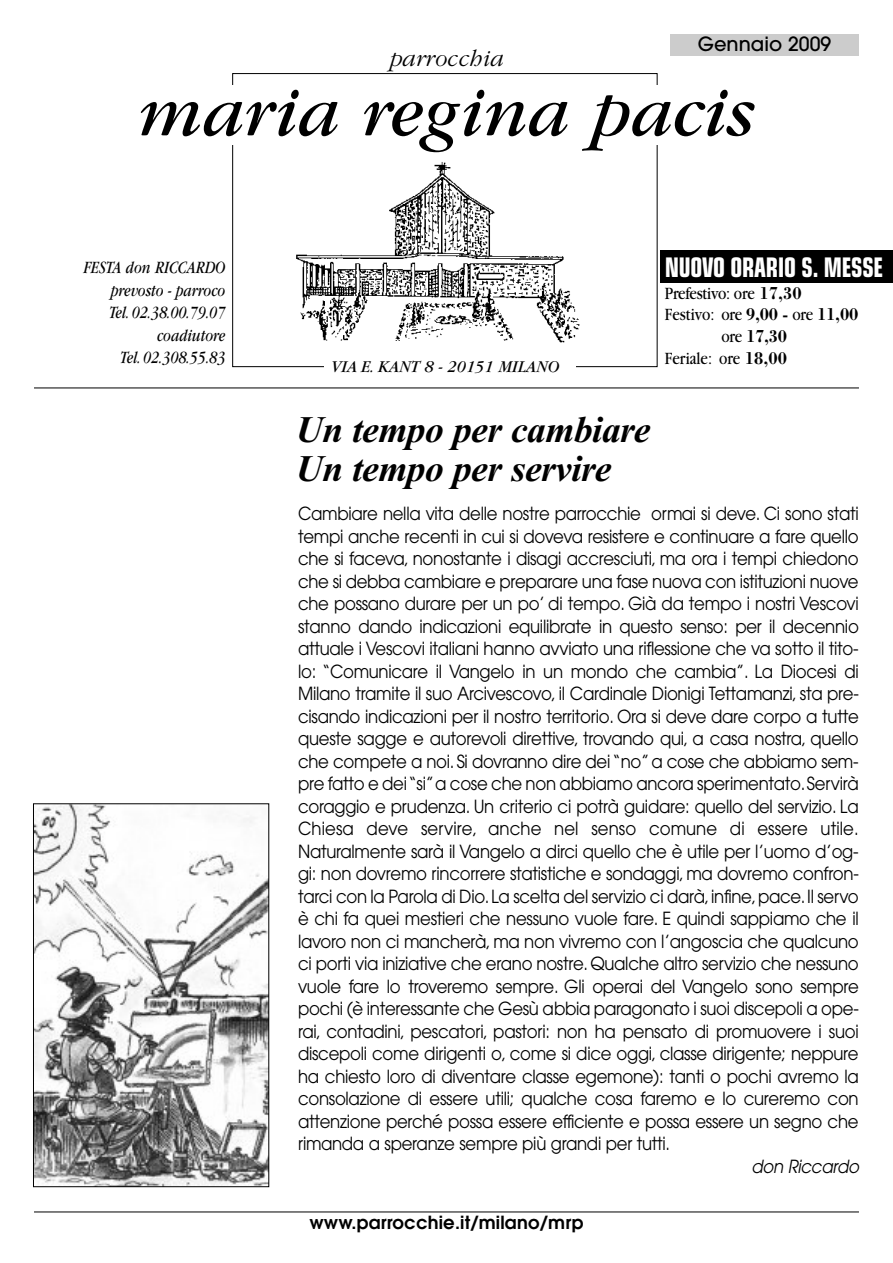
<style>
.page{position:relative;width:893px;height:1263px;background:#fff}
.page>*{position:absolute;margin:0;border:0;box-sizing:border-box;transform-origin:0 0}
.t1{font:italic 72.6px "Garamond";color:#000}
.t2{font:italic 700 37.5px/39px "Times New Roman";letter-spacing:-.015em;color:#000}
.t3{font:700 condensed 27px "Eurostile";letter-spacing:-.015em;color:#fff;scale:.85 1}
.t4{font:italic 300 24px "Garamond";color:#000}
.t5{font:500 19.5px "Avant Garde";color:#000}
.t6{font:18px/22.5px "Avant Garde";letter-spacing:-.015em;color:#000;text-align:justify;scale:.92 1}
.t7{font:italic 18px/22.5px "Garamond";color:#000;text-align:right;scale:.8 1}
.t8{font:18px/21.8px "Garamond";letter-spacing:-.015em;color:#000;scale:.85 1}
.t9{font:600 18px "Avant Garde";letter-spacing:.01em;color:#000}
.t10{font:italic 18px "Avant Garde";letter-spacing:-.015em;color:#000;scale:.92 1}
.t11{font:700 18px "Bodoni";color:#000;scale:.85 1}
.t12{font:italic 17.25px "Garamond";color:#000;scale:.95 1}
.s1{font-family:"Bodoni";font-weight:700}
.s2{font-family:"Garamond";font-weight:400}
</style>
<div class="page">
<img style="left:296px;top:162px;width:284px;height:181px">
<hr style="left:34px;top:388px;width:825px;height:1px;background:#000">
<div style="left:671px;top:34px;width:188px;height:21px;background:#ccc"></div>
<hr style="left:34px;top:1211px;width:825px;height:1px;background:#000">
<img style="left:35px;top:805px;width:232px;height:380px">
<div style="left:33px;top:803px;width:236px;height:384px;border:1px solid #000"></div>
<div style="left:660px;top:250px;width:233px;height:33px;background:#000"></div>
<h3 class="t4" style="left:389px;top:43px;width:115px">parrocchia</h3>
<p class="t5" style="left:698px;top:37px;width:135px">Gennaio 2009</p>
<h1 class="t1" style="left:138px;top:88px;width:618px">maria regina pacis</h1>
<p class="t7" style="left:83px;top:258px;width:179px">FESTA don RICCARDO prevosto - parroco<br>Tel. 02.38.00.79.07 coadiutore<br>Tel. 02.308.55.83</p>
<p class="t12" style="left:331px;top:361px;width:242px">VIA E. KANT 8 - 20151 MILANO</p>
<h3 class="t3" style="left:665px;top:258px;width:258px">NUOVO ORARIO S. MESSE</h3>
<p class="t8" style="left:665px;top:284px;width:229px">Prefestivo: ore <span class="s1">17,30<br></span>Festivo: ore <span class="s1">9,00 -</span> ore <span class="s1">11,00</span></p>
<p class="t11" style="left:721px;top:325px;width:79px"><span class="s2">ore</span> 17,30</p>
<p class="t8" style="left:665px;top:349px;width:145px">Feriale: ore <span class="s1">18,00</span></p>
<h2 class="t2" style="left:296px;top:414px;width:356px">Un tempo per cambiare<br>Un tempo per servire</h2>
<p class="t6" style="left:298px;top:504px;width:611px">Cambiare nella vita delle nostre parrocchie ormai si deve. Ci sono stati tempi anche recenti in cui si doveva resistere e continuare a fare quello che si faceva, nonostante i disagi accresciuti, ma ora i tempi chiedono che si debba cambiare e preparare una fase nuova con istituzioni nuove che possano durare per un po’ di tempo. Già da tempo i nostri Vescovi stanno dando indicazioni equilibrate in questo senso: per il decennio attuale i Vescovi italiani hanno avviato una riflessione che va sotto il tito&shy;lo: “Comunicare il Vangelo in un mondo che cambia”. La Diocesi di Milano tramite il suo Arcivescovo, il Cardinale Dionigi Tettamanzi, sta pre&shy;cisando indicazioni per il nostro territorio. Ora si deve dare corpo a tutte queste sagge e autorevoli direttive, trovando qui, a casa nostra, quello che compete a noi.Si dovranno dire dei “no”a cose che abbiamo sem&shy;pre fatto e dei “si”a cose che non abbiamo ancora sperimentato.Servirà coraggio e prudenza. Un criterio ci potrà guidare: quello del servizio. La Chiesa deve servire, anche nel senso comune di essere utile.<br>Naturalmente sarà il Vangelo a dirci quello che è utile per l’uomo d’og&shy;gi: non dovremo rincorrere statistiche e sondaggi, ma dovremo confron&shy;tarci con la Parola di Dio.La scelta del servizio ci darà,infine,pace.Il servo è chi fa quei mestieri che nessuno vuole fare. E quindi sappiamo che il lavoro non ci mancherà, ma non vivremo con l’angoscia che qualcuno ci porti via iniziative che erano nostre.Qualche altro servizio che nessuno vuole fare lo troveremo sempre. Gli operai del Vangelo sono sempre pochi (è interessante che Gesù abbia paragonato i suoi discepoli a ope&shy;rai, contadini, pescatori, pastori: non ha pensato di promuovere i suoi discepoli come dirigenti o, come si dice oggi, classe dirigente; neppure ha chiesto loro di diventare classe egemone): tanti o pochi avremo la consolazione di essere utili; qualche cosa faremo e lo cureremo con attenzione perché possa essere efficiente e possa essere un segno che rimanda a speranze sempre più grandi per tutti.</p>
<p class="t10" style="left:751px;top:1159px;width:118px">don Riccardo</p>
<p class="t9" style="left:309px;top:1216px;width:276px">www.parrocchie.it/milano/mrp</p>
</div>
